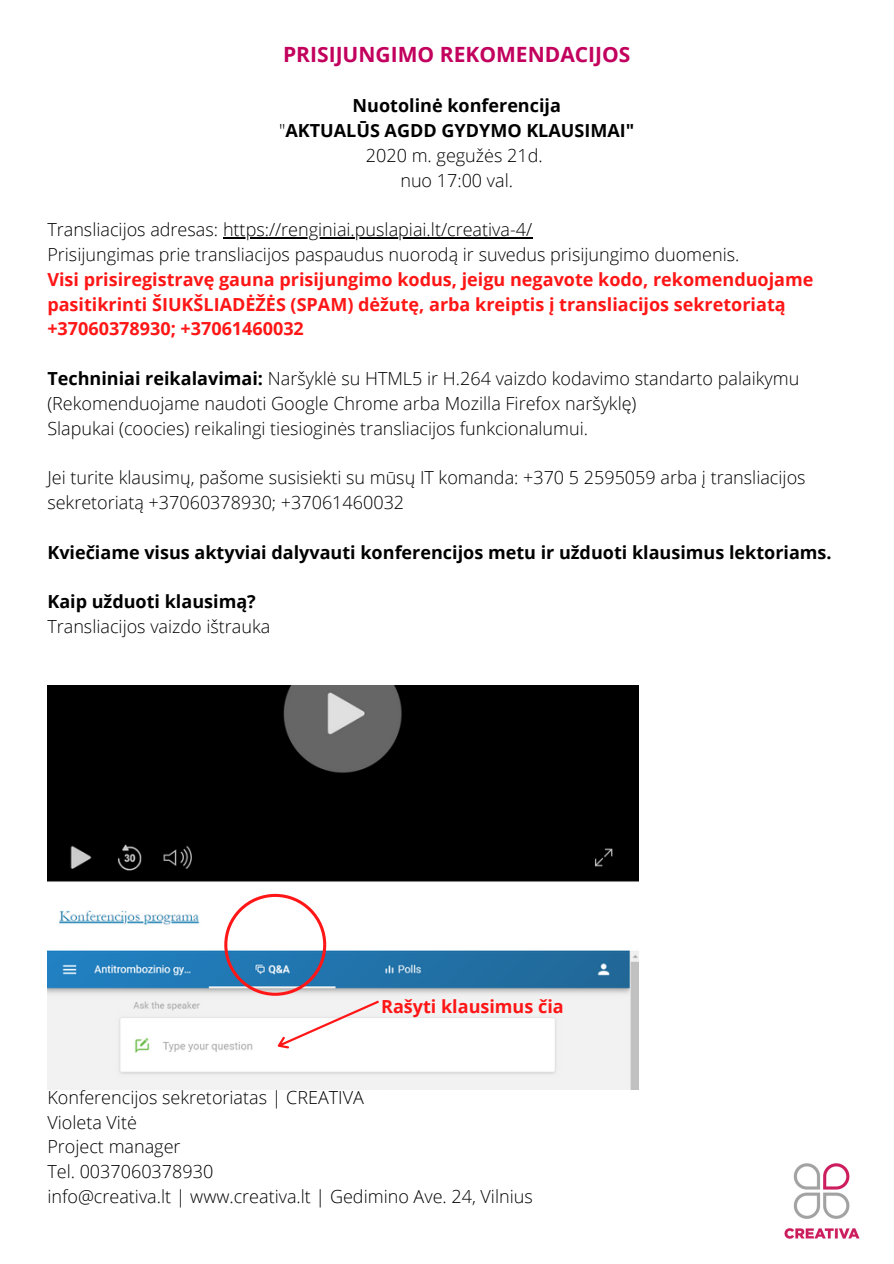
<style>
.page{position:relative;width:894px;height:1264px;background:#fff}
.page>*{position:absolute;margin:0;border:0;box-sizing:border-box;transform-origin:0 0}
.t1{font:700 21px "Open Sans";color:#c2005d}
.t2{font:300 18px/24.8px "Open Sans";color:#000}
.t3{font:700 18px/24.8px "Open Sans";color:#ff1616}
.t4{font:700 18px/24.8px "Open Sans";color:#000;text-align:center}
.s1{font-weight:300}
.s2{font-weight:700}
</style>
<div class="page">
<hr style="left:223px;top:237px;width:309px;height:1px;background:#000">
<img style="left:784px;top:1163px;width:76px;height:76px">
<img style="left:47px;top:685px;width:591px;height:404px">
<svg style="left:224px;top:893px;width:157px;height:159px"></svg>
<p class="t1" style="left:283px;top:39px;width:349px">PRISIJUNGIMO REKOMENDACIJOS</p>
<p class="t4" style="left:279px;top:93px;width:356px">Nuotolinė konferencija<br><span class="s1">"</span>AKTUALŪS AGDD GYDYMO KLAUSIMAI"<br><span class="s1">2020 m. gegužės 21d.<br>nuo 17:00 val.</span></p>
<p class="t2" style="left:47px;top:217px;width:693px">Transliacijos adresas: https://renginiai.puslapiai.lt/creativa-4/<br>Prisijungimas prie transliacijos paspaudus nuorodą ir suvedus prisijungimo duomenis.</p>
<p class="t3" style="left:47px;top:266px;width:767px">Visi prisiregistravę gauna prisijungimo kodus, jeigu negavote kodo, rekomenduojame pasitikrinti ŠIUKŠLIADĖŽĖS (SPAM) dėžutę, arba kreiptis į transliacijos sekretoriatą +37060378930; +37061460032</p>
<p class="t2" style="left:47px;top:365px;width:753px"><span class="s2">Techniniai reikalavimai:</span> Naršyklė su HTML5 ir H.264 vaizdo kodavimo standarto palaikymu (Rekomenduojame naudoti Google Chrome arba Mozilla Firefox naršyklę)<br>Slapukai (coocies) reikalingi tiesioginės transliacijos funkcionalumui.</p>
<p class="t2" style="left:47px;top:465px;width:759px">Jei turite klausimų, pašome susisiekti su mūsų IT komanda: +370 5 2595059 arba į transliacijos sekretoriatą +37060378930; +37061460032</p>
<p class="t4" style="left:47px;top:539px;width:785px">Kviečiame visus aktyviai dalyvauti konferencijos metu ir užduoti klausimus lektoriams.</p>
<p class="t4" style="left:47px;top:588px;width:210px">Kaip užduoti klausimą?</p>
<p class="t2" style="left:47px;top:613px;width:224px">Transliacijos vaizdo ištrauka</p>
<p class="t3" style="left:381px;top:993px;width:184px">Rašyti klausimus čia</p>
<p class="t2" style="left:47px;top:1084px;width:487px">Konferencijos sekretoriatas | CREATIVA<br>Violeta Vitė<br>Project manager<br>Tel. 0037060378930<br>info@creativa.lt | www.creativa.lt | Gedimino Ave. 24, Vilnius</p>
</div>
